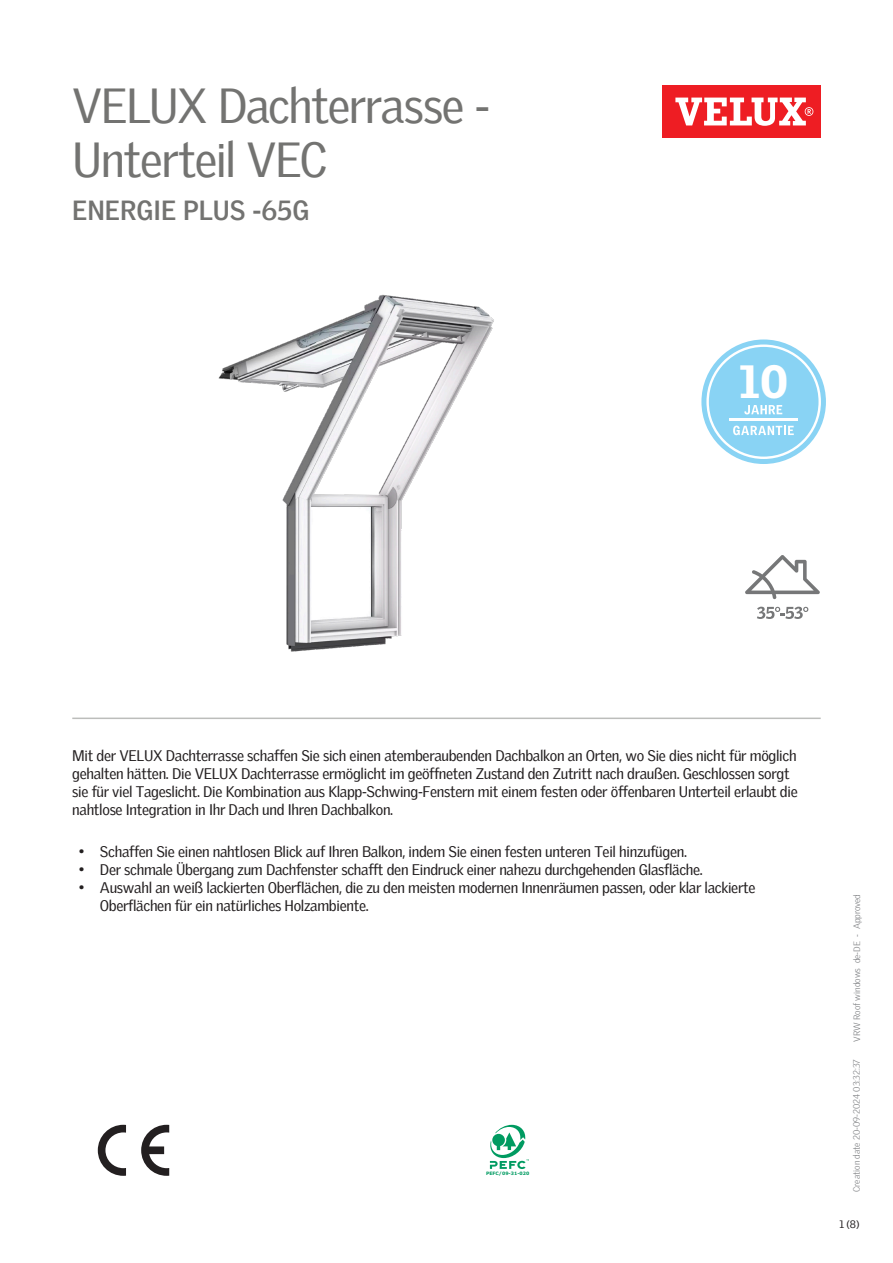
<style>
.page{position:relative;width:893px;height:1263px;background:#fff}
.page>*{position:absolute;margin:0;border:0;box-sizing:border-box;transform-origin:0 0}
.Headline{font:48px/54px "Velux Gothic";letter-spacing:-.03em;color:#737371}
.t1{font:900 45.3px "Velux Gothic";color:#fff}
.t2{font:700 27px "Velux Gothic";color:#737371}
.Body_Regular{font:15px/18px "Velux Gothic";letter-spacing:-.02em;color:#231f20}
.t3{font:10.5px "Velux Gothic";color:#231f20}
.t4{font:300 9px "Velux Gothic";color:#7c7e81}
.t5{font:700 4.65px "Verdana";color:#009b61}
</style>
<div class="page">
<div style="left:662px;top:85px;width:159px;height:53px;background:#ee1d23"></div>
<svg style="left:675px;top:98px;width:138px;height:28px"></svg>
<hr style="left:72px;top:717px;width:749px;height:2px;background:#bcbdbb">
<svg style="left:745px;top:555px;width:75px;height:44px"></svg>
<svg style="left:757px;top:607px;width:51px;height:12px"></svg>
<svg style="left:141px;top:1125px;width:28px;height:51px"></svg>
<svg style="left:98px;top:1125px;width:28px;height:51px"></svg>
<svg style="left:490px;top:1125px;width:39px;height:44px"></svg>
<svg style="left:701px;top:339px;width:125px;height:125px"></svg>
<img style="left:218px;top:294px;width:276px;height:358px">
<p class="Headline" style="left:72px;top:74px;width:419px">VELUX Dachterrasse -<br>Unterteil VEC</p>
<p class="t2" style="left:72px;top:190px;width:239px">ENERGIE PLUS -65G</p>
<p class="t1" style="left:739px;top:353px;width:50px">10</p>
<p class="Body_Regular" style="left:72px;top:745px;width:727px">Mit der VELUX Dachterrasse schaffen Sie sich einen atemberaubenden Dachbalkon an Orten, wo Sie dies nicht für möglich gehalten hätten. Die VELUX Dachterrasse ermöglicht im geöffneten Zustand den Zutritt nach draußen. Geschlossen sorgt sie für viel Tageslicht. Die Kombination aus Klapp-Schwing-Fenstern mit einem festen oder öffenbaren Unterteil erlaubt die nahtlose Integration in Ihr Dach und Ihren Dachbalkon.</p>
<p class="Body_Regular" style="left:79px;top:841px;width:610px">• Schaffen Sie einen nahtlosen Blick auf Ihren Balkon, indem Sie einen festen unteren Teil hinzufügen.</p>
<p class="Body_Regular" style="left:79px;top:859px;width:626px">• Der schmale Übergang zum Dachfenster schafft den Eindruck einer nahezu durchgehenden Glasfläche.</p>
<p class="Body_Regular" style="left:100px;top:877px;width:657px;text-indent:-21px">• Auswahl an weiß lackierten Oberflächen, die zu den meisten modernen Innenräumen passen, oder klar lackierte<br>Oberflächen für ein natürliches Holzambiente.</p>
<p class="t5" style="left:486px;top:1170px;width:45px">PEFC/09-31-020</p>
<p class="t4" style="left:850px;top:1042px;width:149px;rotate:-90deg">VRW Roof windows de-DE - Approved</p>
<p class="t4" style="left:850px;top:1192px;width:134px;rotate:-90deg">Creation date 20-09-2024 03:32:37</p>
<p class="t3" style="left:839px;top:1216px;width:22px">1 (8)</p>
</div>
